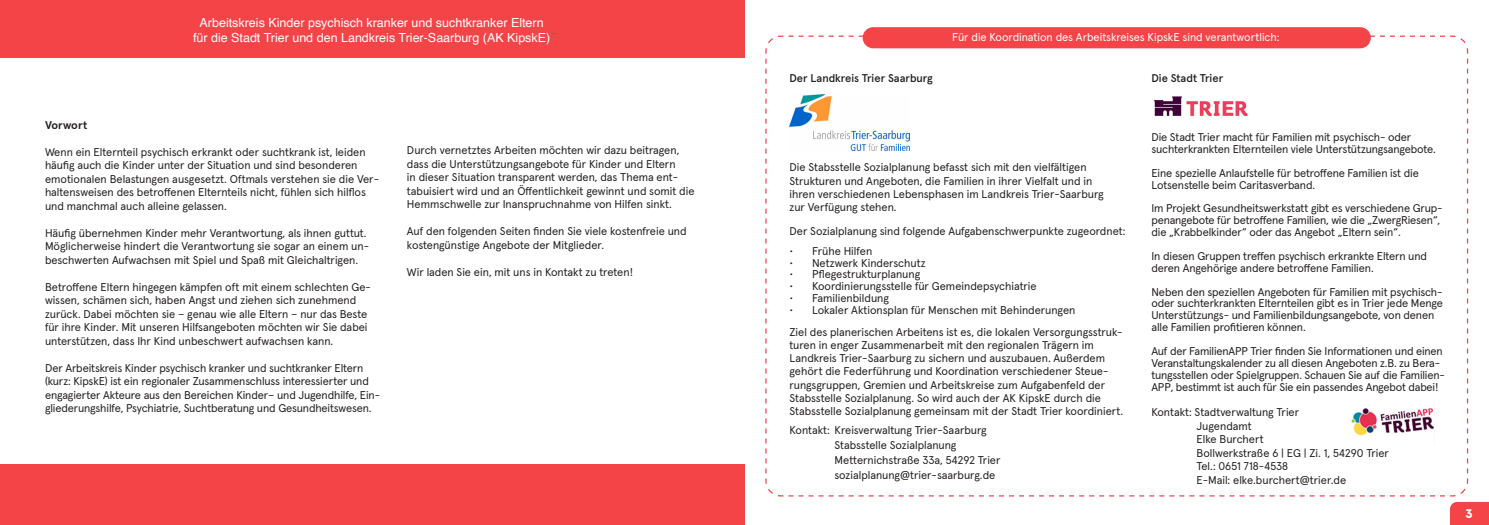
<style>
.page{position:relative;width:1489px;height:525px;background:#fff}
.page>*{position:absolute;margin:0;border:0;box-sizing:border-box;transform-origin:0 0}
.t1{font:12.5px "Helvetica";color:#fff}
.t2{font:900 12.5px "Apercu Pro";color:#fff}
.t3{font:11.25px/13.5px "Apercu Pro";letter-spacing:-.01em;color:#231f20}
.t4{font:11.25px "Apercu Pro";color:#fff}
.t5{font:500 11.25px "Apercu Pro";color:#231f20}
.t6{font:700 11.25px "Apercu Pro";color:#231f20}
</style>
<div class="page">
<svg style="left:1450px;top:501px;width:38px;height:23px"></svg>
<svg style="left:765px;top:35px;width:703px;height:462px"></svg>
<div style="left:0;top:464px;width:744px;height:60px;background:#f54447"></div>
<div style="left:0;top:0;width:744px;height:57px;background:#f54447"></div>
<div style="left:96px;top:12px;width:552px;height:41px;border:5px solid #f54447;border-radius:15px"></div>
<div style="left:865px;top:30px;width:503px;height:16px;background:#f54447;border-radius:8px"></div>
<div style="left:862px;top:27px;width:508px;height:21px;border:5px solid #f54447;border-radius:8px"></div>
<img style="left:789px;top:95px;width:120px;height:55px">
<img style="left:1152px;top:89px;width:109px;height:35px">
<img style="left:1351px;top:402px;width:83px;height:40px">
<p class="t1" style="left:200px;top:13px;width:345px">Arbeitskreis Kinder psychisch kranker und suchtkranker Eltern</p>
<p class="t1" style="left:193px;top:28px;width:359px">für die Stadt Trier und den Landkreis Trier-Saarburg (AK KipskE)</p>
<p class="t4" style="left:952px;top:28px;width:329px">Für die Koordination des Arbeitskreises KipskE sind verantwortlich:</p>
<p class="t6" style="left:45px;top:116px;width:44px">Vorwort</p>
<p class="t3" style="left:45px;top:144px;width:335px">Wenn ein Elternteil psychisch erkrankt oder suchtkrank ist, leiden häufig auch die Kinder unter der Situation und sind besonderen emotionalen Belastungen ausgesetzt. Oftmals verstehen sie die Ver&shy;haltensweisen des betroffenen Elternteils nicht, fühlen sich hilflos und manchmal auch alleine gelassen.</p>
<p class="t3" style="left:45px;top:225px;width:325px">Häufig übernehmen Kinder mehr Verantwortung, als ihnen guttut.<br>Möglicherweise hindert die Verantwortung sie sogar an einem un&shy;beschwerten Aufwachsen mit Spiel und Spaß mit Gleichaltrigen.</p>
<p class="t3" style="left:45px;top:279px;width:327px">Betroffene Eltern hingegen kämpfen oft mit einem schlechten Ge&shy;wissen, schämen sich, haben Angst und ziehen sich zunehmend zurück. Dabei möchten sie – genau wie alle Eltern – nur das Beste für ihre Kinder. Mit unseren Hilfsangeboten möchten wir Sie dabei unterstützen, dass Ihr Kind unbeschwert aufwachsen kann.</p>
<p class="t3" style="left:45px;top:360px;width:336px">Der Arbeitskreis Kinder psychisch kranker und suchtkranker Eltern (kurz: KipskE) ist ein regionaler Zusammenschluss interessierter und engagierter Akteure aus den Bereichen Kinder– und Jugendhilfe, Ein&shy;gliederungshilfe, Psychiatrie, Suchtberatung und Gesundheitswesen.</p>
<p class="t3" style="left:407px;top:143px;width:289px">Durch vernetztes Arbeiten möchten wir dazu beitragen, dass die Unterstützungsangebote für Kinder und Eltern<br>in dieser Situation transparent werden, das Thema ent&shy;tabuisiert wird und an Öffentlichkeit gewinnt und somit die Hemmschwelle zur Inanspruchnahme von Hilfen sinkt.</p>
<p class="t3" style="left:407px;top:224px;width:281px">Auf den folgenden Seiten finden Sie viele kostenfreie und kostengünstige Angebote der Mitglieder.</p>
<p class="t3" style="left:407px;top:264px;width:227px">Wir laden Sie ein, mit uns in Kontakt zu treten!</p>
<p class="t5" style="left:789px;top:69px;width:145px">Der Landkreis Trier Saarburg</p>
<p class="t3" style="left:789px;top:160px;width:298px">Die Stabsstelle Sozialplanung befasst sich mit den vielfältigen</p>
<p class="t3" style="left:789px;top:173px;width:304px">Strukturen und Angeboten, die Familien in ihrer Vielfalt und in</p>
<p class="t3" style="left:789px;top:186px;width:316px">ihren verschiedenen Lebensphasen im Landkreis Trier-Saarburg</p>
<p class="t3" style="left:789px;top:199px;width:109px">zur Verfügung stehen.</p>
<p class="t3" style="left:789px;top:223px;width:337px">Der Sozialplanung sind folgende Aufgabenschwerpunkte zugeordnet:</p>
<p class="t3" style="left:789px;top:243px;width:84px">• Frühe Hilfen</p>
<p class="t3" style="left:789px;top:255px;width:138px">• Netzwerk Kinderschutz</p>
<p class="t3" style="left:789px;top:267px;width:132px">• Pflegestrukturplanung</p>
<p class="t3" style="left:789px;top:278px;width:249px">• Koordinierungsstelle für Gemeindepsychiatrie</p>
<p class="t3" style="left:789px;top:290px;width:101px">• Familienbildung</p>
<p class="t3" style="left:789px;top:302px;width:287px">• Lokaler Aktionsplan für Menschen mit Behinderungen</p>
<p class="t3" style="left:789px;top:324px;width:334px;line-height:13.1px">Ziel des planerischen Arbeitens ist es, die lokalen Versorgungsstruk&shy;turen in enger Zusammenarbeit mit den regionalen Trägern im</p>
<p class="t3" style="left:789px;top:351px;width:335px;line-height:13.1px">Landkreis Trier-Saarburg zu sichern und auszubauen. Außerdem gehört die Federführung und Koordination verschiedener Steue&shy;rungsgruppen, Gremien und Arbeitskreise zum Aufgabenfeld der Stabsstelle Sozialplanung. So wird auch der AK KipskE durch die Stabsstelle Sozialplanung gemeinsam mit der Stadt Trier koordiniert.</p>
<p class="t3" style="left:789px;top:422px;width:199px">Kontakt: Kreisverwaltung Trier-Saarburg</p>
<p class="t3" style="left:834px;top:437px;width:123px">Stabsstelle Sozialplanung</p>
<p class="t3" style="left:834px;top:452px;width:167px">Metternichstraße 33a, 54292 Trier</p>
<p class="t3" style="left:834px;top:467px;width:162px">sozialplanung@trier-saarburg.de</p>
<p class="t5" style="left:1151px;top:69px;width:73px">Die Stadt Trier</p>
<p class="t3" style="left:1151px;top:129px;width:261px">Die Stadt Trier macht für Familien mit psychisch- oder</p>
<p class="t3" style="left:1151px;top:141px;width:286px">suchterkrankten Elternteilen viele Unterstützungsangebote.</p>
<p class="t3" style="left:1151px;top:165px;width:269px">Eine spezielle Anlaufstelle für betroffene Familien ist die</p>
<p class="t3" style="left:1151px;top:177px;width:165px">Lotsenstelle beim Caritasverband.</p>
<p class="t3" style="left:1151px;top:201px;width:293px;line-height:11.9px">Im Projekt Gesundheitswerkstatt gibt es verschiedene Grup&shy;penangebote für betroffene Familien, wie die „ZwergRiesen“, die „Krabbelkinder“ oder das Angebot „Eltern sein“.</p>
<p class="t3" style="left:1151px;top:249px;width:277px;line-height:11.9px">In diesen Gruppen treffen psychisch erkrankte Eltern und deren Angehörige andere betroffene Familien.</p>
<p class="t3" style="left:1151px;top:284px;width:293px;line-height:11.9px">Neben den speziellen Angeboten für Familien mit psychisch&shy;oder suchterkrankten Elternteilen gibt es in Trier jede Menge Unterstützungs- und Familienbildungsangebote, von denen alle Familien profitieren können.</p>
<p class="t3" style="left:1151px;top:344px;width:295px;line-height:11.9px">Auf der FamilienAPP Trier finden Sie Informationen und einen Veranstaltungskalender zu all diesen Angeboten z.B. zu Bera&shy;tungsstellen oder Spielgruppen. Schauen Sie auf die Familien-APP, bestimmt ist auch für Sie ein passendes Angebot dabei!</p>
<p class="t3" style="left:1151px;top:404px;width:149px">Kontakt: Stadtverwaltung Trier</p>
<p class="t3" style="left:1196px;top:418px;width:57px">Jugendamt</p>
<p class="t3" style="left:1196px;top:431px;width:69px">Elke Burchert</p>
<p class="t3" style="left:1196px;top:445px;width:194px">Bollwerkstraße 6 | EG | Zi. 1, 54290 Trier</p>
<p class="t3" style="left:1196px;top:458px;width:93px">Tel.: 0651 718-4538</p>
<p class="t3" style="left:1196px;top:472px;width:151px">E-Mail: elke.burchert@trier.de</p>
<p class="t2" style="left:1465px;top:503px;width:9px">3</p>
</div>
